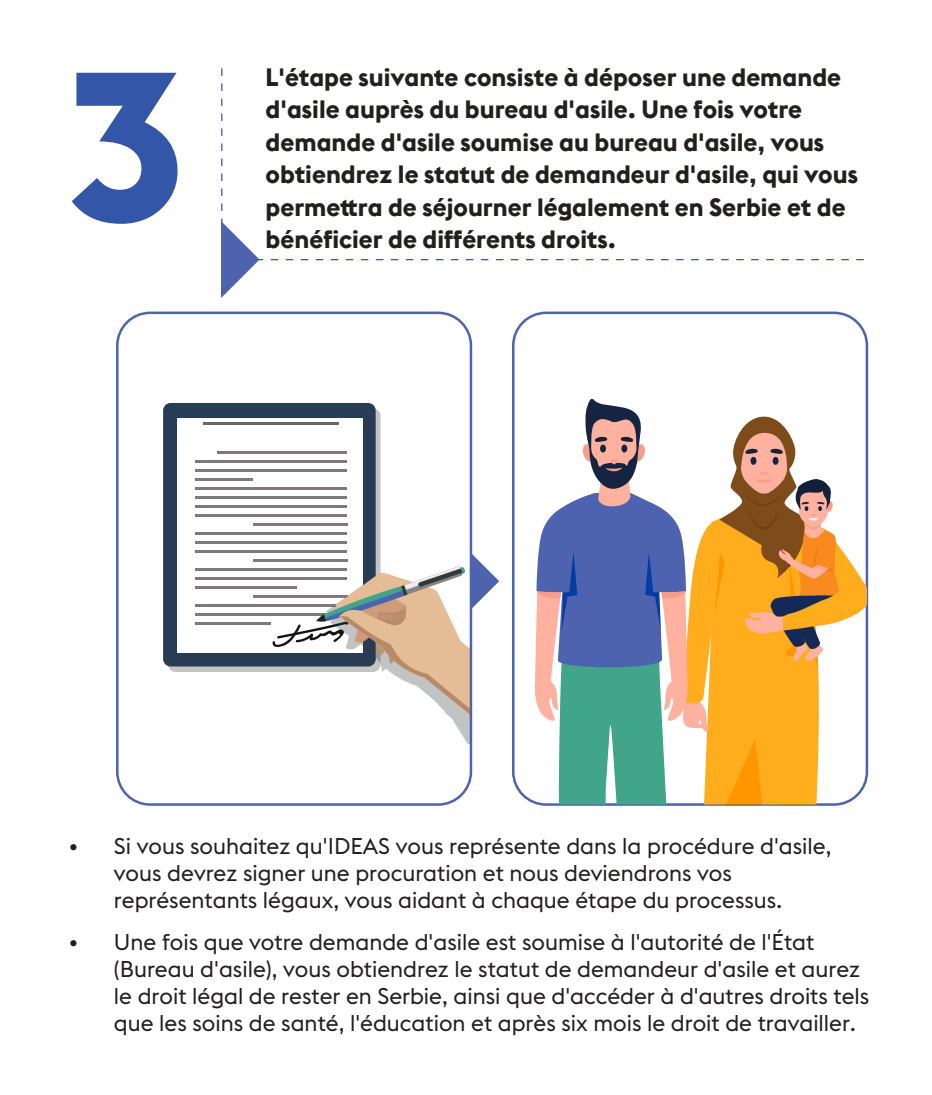
<style>
.page{position:relative;width:932px;height:1095px;background:#fff}
.page>*{position:absolute;margin:0;border:0;box-sizing:border-box;transform-origin:0 0}
.t1{font:800 200px "Albula";color:#3456a8}
.t2{font:700 25px/32.5px "Euclid Flex";color:#241f1f}
.t3{font:22.5px/27px "Euclid Flex";color:#241f1f}
</style>
<div class="page">
<svg style="left:221px;top:68px;width:643px;height:193px"></svg>
<svg style="left:168px;top:408px;width:212px;height:264px"></svg>
<div style="left:163px;top:403px;width:212px;height:263px;background:#283c55;border-radius:8px"></div>
<div style="left:177px;top:418px;width:185px;height:234px;background:#fff"></div>
<hr style="left:195px;top:460px;width:152px;height:3px;background:#7f787d">
<hr style="left:218px;top:451px;width:129px;height:3px;background:#7f787d">
<hr style="left:195px;top:469px;width:152px;height:3px;background:#7f787d">
<hr style="left:195px;top:478px;width:58px;height:3px;background:#7f787d">
<hr style="left:195px;top:487px;width:152px;height:3px;background:#7f787d">
<hr style="left:195px;top:496px;width:152px;height:3px;background:#7f787d">
<hr style="left:195px;top:505px;width:152px;height:3px;background:#7f787d">
<hr style="left:195px;top:514px;width:151px;height:3px;background:#7f787d">
<hr style="left:253px;top:523px;width:94px;height:3px;background:#7f787d">
<hr style="left:195px;top:532px;width:152px;height:3px;background:#7f787d">
<hr style="left:195px;top:541px;width:152px;height:3px;background:#7f787d">
<hr style="left:195px;top:550px;width:151px;height:3px;background:#7f787d">
<hr style="left:253px;top:559px;width:94px;height:3px;background:#7f787d">
<hr style="left:195px;top:568px;width:152px;height:3px;background:#7f787d">
<hr style="left:195px;top:577px;width:152px;height:3px;background:#7f787d">
<hr style="left:195px;top:586px;width:102px;height:3px;background:#7f787d">
<hr style="left:253px;top:595px;width:94px;height:3px;background:#7f787d">
<hr style="left:195px;top:604px;width:152px;height:3px;background:#7f787d">
<hr style="left:195px;top:613px;width:152px;height:3px;background:#7f787d">
<hr style="left:195px;top:622px;width:76px;height:3px;background:#7f787d">
<hr style="left:203px;top:422px;width:136px;height:2px;background:#666867">
<svg style="left:272px;top:553px;width:227px;height:191px"></svg>
<div style="left:116px;top:311px;width:356px;height:494px;border:2px solid #4d63af;border-radius:33px"></div>
<svg style="left:534px;top:398px;width:332px;height:406px"></svg>
<svg style="left:221px;top:221px;width:38px;height:77px"></svg>
<h1 class="t1" style="left:70px;top:-31px;width:118px">3</h1>
<p class="t2" style="left:265px;top:60px;width:593px">L'étape suivante consiste à déposer une demande d'asile auprès du bureau d'asile. Une fois votre demande d'asile soumise au bureau d'asile, vous obtiendrez le statut de demandeur d'asile, qui vous permettra de séjourner légalement en Serbie et de bénéficier de différents droits.</p>
<p class="t3" style="left:114px;top:833px;width:718px;text-indent:-45px">• Si vous souhaitez qu'IDEAS vous représente dans la procédure d'asile, vous devrez signer une procuration et nous deviendrons vos représentants légaux, vous aidant à chaque étape du processus.</p>
<p class="t3" style="left:114px;top:929px;width:756px;text-indent:-45px">• Une fois que votre demande d'asile est soumise à l'autorité de l'État (Bureau d'asile), vous obtiendrez le statut de demandeur d'asile et aurez le droit légal de rester en Serbie, ainsi que d'accéder à d'autres droits tels que les soins de santé, l'éducation et après six mois le droit de travailler.</p>
</div>
